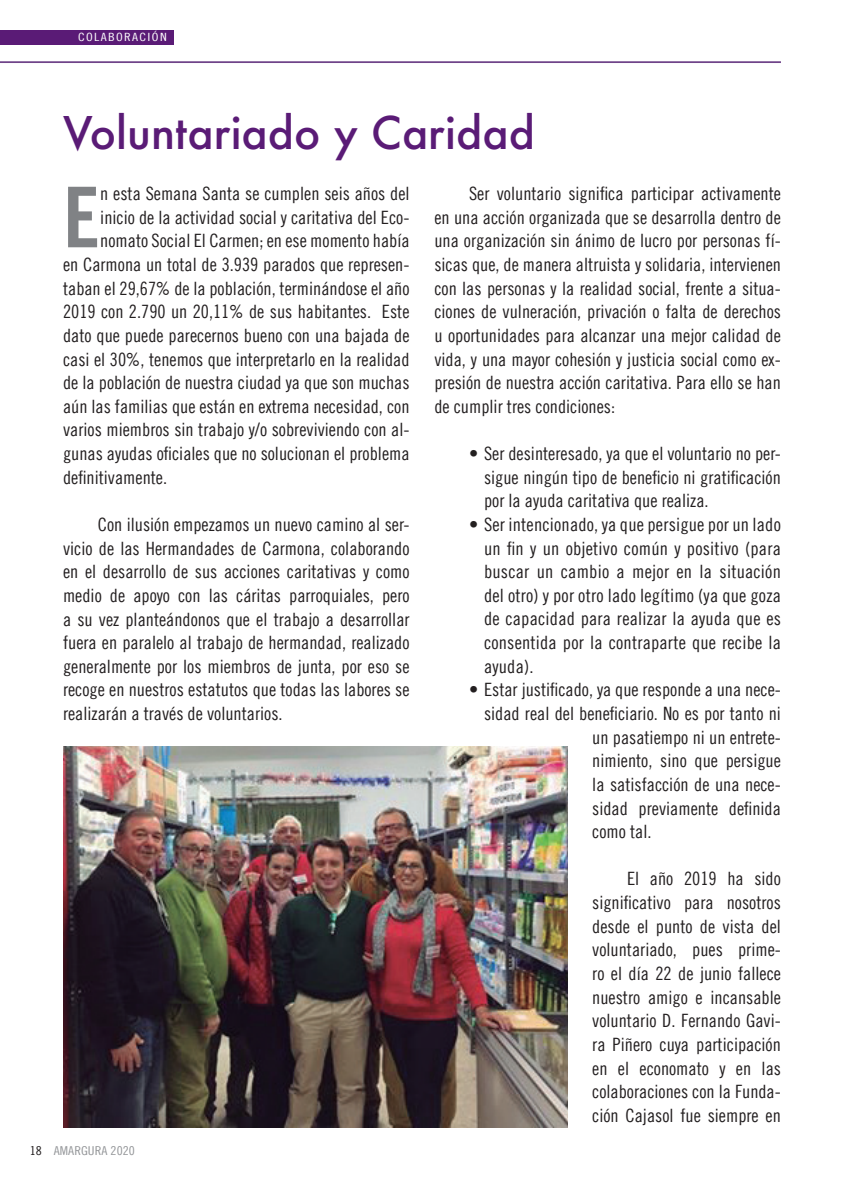
<style>
.page{position:relative;width:844px;height:1191px;background:#fff}
.page>*{position:absolute;margin:0;border:0;box-sizing:border-box;transform-origin:0 0}
.t1{font:83.83px "Trade Gothic LT Bold Cond Twenty";color:#808285}
.t2{font:500 43.75px "Futura";color:#5a1b76}
.t3{font:18.38px/23.6px "Trade Gothic LT Cond Eighteen";color:#231f20;text-align:justify}
.t4{font:12.25px "Trade Gothic LT Cond Eighteen";color:#939598;scale:1.11 1}
.t5{font:11.38px "Trade Gothic LT Cond Eighteen";letter-spacing:.1em;color:#fff;scale:1.18 1}
.s1{color:#231f20}
</style>
<div class="page">
<hr style="left:0;top:61px;width:780px;height:2px;background:#6f4489">
<div style="left:0;top:30px;width:173px;height:15px;background:#5a1b76"></div>
<img style="left:63px;top:747px;width:504px;height:381px">
<p class="t5" style="left:78px;top:31px;width:77px">COLABORACIÓN</p>
<h2 class="t2" style="left:63px;top:103px;width:473px">Voluntariado y Caridad</h2>
<h1 class="t1" style="left:63px;top:166px;width:39px">E</h1>
<p class="t3" style="left:100px;top:181px;width:311px">n esta Semana Santa se cumplen seis años del</p>
<p class="t3" style="left:434px;top:181px;width:348px;text-indent:35px">Ser voluntario significa participar activamente en una acción organizada que se desarrolla dentro de una organización sin ánimo de lucro por personas fí&shy;sicas que, de manera altruista y solidaria, intervienen con las personas y la realidad social, frente a situa&shy;ciones de vulneración, privación o falta de derechos u oportunidades para alcanzar una mejor calidad de vida, y una mayor cohesión y justicia social como ex&shy;presión de nuestra acción caritativa. Para ello se han de cumplir tres condiciones:</p>
<p class="t3" style="left:484px;top:441px;width:298px;text-indent:-15px">• Ser desinteresado, ya que el voluntario no per&shy;sigue ningún tipo de beneficio ni gratificación por la ayuda caritativa que realiza.</p>
<p class="t3" style="left:484px;top:512px;width:298px;text-indent:-15px">• Ser intencionado, ya que persigue por un lado un fin y un objetivo común y positivo (para buscar un cambio a mejor en la situación del otro) y por otro lado legítimo (ya que goza de capacidad para realizar la ayuda que es consentida por la contraparte que recibe la ayuda).</p>
<p class="t3" style="left:469px;top:678px;width:313px">• Estar justificado, ya que responde a una nece-</p>
<p class="t3" style="left:484px;top:701px;width:298px">sidad real del beneficiario. No es por tanto ni</p>
<p class="t3" style="left:592px;top:725px;width:190px">un pasatiempo ni un entrete-</p>
<p class="t3" style="left:592px;top:748px;width:190px">nimiento, sino que persigue</p>
<p class="t3" style="left:592px;top:772px;width:190px">la satisfacción de una nece-</p>
<p class="t3" style="left:592px;top:796px;width:190px">sidad previamente definida</p>
<p class="t3" style="left:592px;top:819px;width:61px">como tal.</p>
<p class="t3" style="left:592px;top:867px;width:190px;text-indent:35px">El año 2019 ha sido significativo para nosotros desde el punto de vista del voluntariado, pues prime&shy;ro el día 22 de junio fallece nuestro amigo e incansable voluntario D. Fernando Gavi&shy;ra Piñero cuya participación en el economato y en las colaboraciones con la Funda&shy;ción Cajasol fue siempre en</p>
<p class="t3" style="left:100px;top:205px;width:311px">inicio de la actividad social y caritativa del Eco-</p>
<p class="t3" style="left:100px;top:229px;width:311px">nomato Social El Carmen; en ese momento había</p>
<p class="t3" style="left:63px;top:252px;width:348px">en Carmona un total de 3.939 parados que represen-</p>
<p class="t3" style="left:63px;top:276px;width:348px">taban el 29,67% de la población, terminándose el año</p>
<p class="t3" style="left:63px;top:300px;width:348px">2019 con 2.790 un 20,11% de sus habitantes. Este</p>
<p class="t3" style="left:63px;top:323px;width:348px">dato que puede parecernos bueno con una bajada de</p>
<p class="t3" style="left:63px;top:347px;width:348px">casi el 30%, tenemos que interpretarlo en la realidad</p>
<p class="t3" style="left:63px;top:370px;width:348px">de la población de nuestra ciudad ya que son muchas</p>
<p class="t3" style="left:63px;top:394px;width:348px">aún las familias que están en extrema necesidad, con</p>
<p class="t3" style="left:63px;top:418px;width:348px">varios miembros sin trabajo y/o sobreviviendo con al-</p>
<p class="t3" style="left:63px;top:441px;width:348px">gunas ayudas oficiales que no solucionan el problema</p>
<p class="t3" style="left:63px;top:465px;width:106px">definitivamente.</p>
<p class="t3" style="left:63px;top:512px;width:348px;text-indent:35px">Con ilusión empezamos un nuevo camino al ser&shy;vicio de las Hermandades de Carmona, colaborando en el desarrollo de sus acciones caritativas y como medio de apoyo con las cáritas parroquiales, pero a su vez planteándonos que el trabajo a desarrollar fuera en paralelo al trabajo de hermandad, realizado generalmente por los miembros de junta, por eso se recoge en nuestros estatutos que todas las labores se realizarán a través de voluntarios.</p>
<p class="t4" style="left:30px;top:1143px;width:96px"><span class="s1">18</span> AMARGURA 2020</p>
</div>
